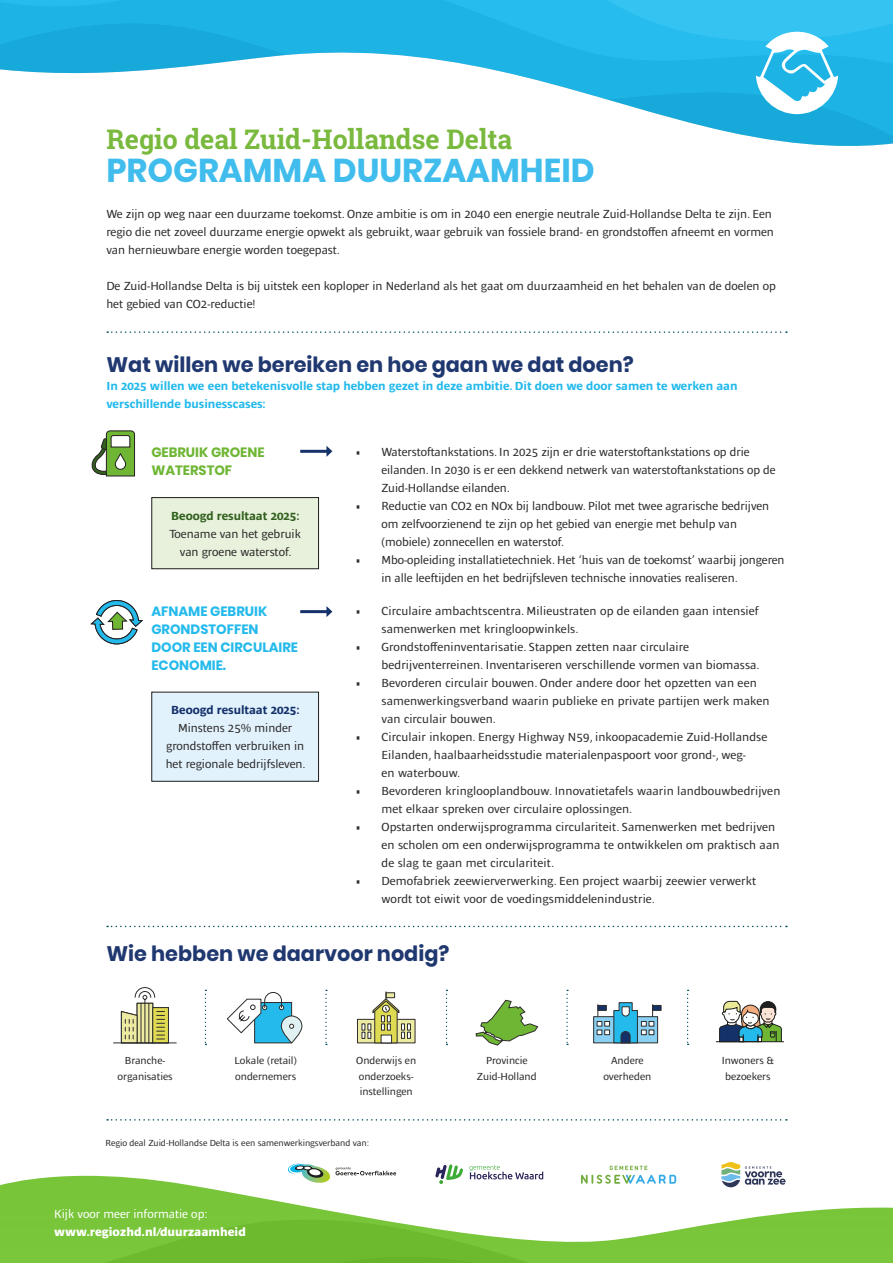
<style>
.page{position:relative;width:893px;height:1263px;background:#fff}
.page>*{position:absolute;margin:0;border:0;box-sizing:border-box;transform-origin:0 0}
.t1{font:700 33px "Poppins";color:#40bded}
.t2{font:700 27px "Roboto Slab";color:#79b93d}
.t3{font:700 21px "Poppins";color:#203870}
.t4{font:700 13.5px/18px "Poppins";color:#24baec}
.t5{font:700 13.5px/18px "Poppins";color:#6fb634}
.t6{font:12px/18px "Ardoise Std";color:#2e2d2c}
.t7{font:700 12px/18px "Ardoise Std";color:#24baec}
.t8{font:800 12px "Ardoise Std";color:#fff}
.t9{font:12px "Ardoise Std";color:#fff}
.t10{font:10.5px/15.8px "Ardoise Std";color:#2e2d2c}
.t11{font:9px "Ardoise Std";color:#2e2d2c}
.s1{font-weight:700;color:#33611f}
.s2{font-weight:700;color:#14316a}
</style>
<div class="page">
<svg style="left:357px;top:1019px;width:58px;height:24px"></svg>
<svg style="left:362px;top:991px;width:49px;height:53px"></svg>
<svg style="left:113px;top:987px;width:64px;height:57px"></svg>
<svg style="left:593px;top:1016px;width:65px;height:27px"></svg>
<svg style="left:654px;top:1005px;width:7px;height:6px"></svg>
<svg style="left:597px;top:1002px;width:57px;height:42px"></svg>
<svg style="left:475px;top:999px;width:64px;height:47px"></svg>
<svg style="left:281px;top:1016px;width:21px;height:27px"></svg>
<div style="left:281px;top:1015px;width:21px;height:28px;border:1px solid #2e2d2c;border-radius:10px"></div>
<svg style="left:227px;top:992px;width:67px;height:52px"></svg>
<svg style="left:107px;top:331px;width:680px;height:2px"></svg>
<svg style="left:107px;top:926px;width:680px;height:1px"></svg>
<svg style="left:205px;top:990px;width:1px;height:55px"></svg>
<svg style="left:687px;top:990px;width:2px;height:55px"></svg>
<svg style="left:325px;top:990px;width:2px;height:55px"></svg>
<svg style="left:446px;top:990px;width:1px;height:55px"></svg>
<svg style="left:566px;top:990px;width:2px;height:55px"></svg>
<svg style="left:91px;top:430px;width:44px;height:47px"></svg>
<svg style="left:90px;top:600px;width:53px;height:45px"></svg>
<div style="left:152px;top:692px;width:167px;height:89px;background:#e2f2fd"></div>
<div style="left:151px;top:692px;width:168px;height:90px;border:1px solid #1d1d1b"></div>
<div style="left:152px;top:498px;width:167px;height:71px;background:#e7f1db"></div>
<div style="left:151px;top:497px;width:168px;height:72px;border:1px solid #1d1d1b"></div>
<hr style="left:716px;top:1041px;width:68px;height:1px;background:#1d1d1b">
<svg style="left:719px;top:1000px;width:63px;height:42px"></svg>
<svg style="left:107px;top:1119px;width:680px;height:1px"></svg>
<svg style="left:469px;top:1165px;width:74px;height:11px"></svg>
<svg style="left:435px;top:1164px;width:28px;height:12px"></svg>
<svg style="left:288px;top:1163px;width:108px;height:13px"></svg>
<svg style="left:581px;top:1166px;width:95px;height:10px"></svg>
<svg style="left:721px;top:1162px;width:62px;height:14px"></svg>
<hr style="left:300px;top:450px;width:27px;height:3px;background:#14316a">
<svg style="left:326px;top:446px;width:6px;height:11px"></svg>
<hr style="left:300px;top:610px;width:27px;height:3px;background:#14316a">
<svg style="left:326px;top:606px;width:6px;height:11px"></svg>
<img style="left:0;top:1176px;width:893px;height:78px">
<svg style="left:658px;top:114px;width:235px;height:32px;fill:#17a9da"></svg>
<svg style="left:0;top:0;width:893px;height:114px"></svg>
<p class="t2" style="left:106px;top:120px;width:407px">Regio deal Zuid-Hollandse Delta</p>
<p class="t1" style="left:106px;top:151px;width:490px">PROGRAMMA DUURZAAMHEID</p>
<p class="t6" style="left:106px;top:205px;width:669px">We zijn op weg naar een duurzame toekomst. Onze ambitie is om in 2040 een energie neutrale Zuid-Hollandse Delta te zijn. Een regio die net zoveel duurzame energie opwekt als gebruikt, waar gebruik van fossiele brand- en grondstoffen afneemt en vormen van hernieuwbare energie worden toegepast.</p>
<p class="t6" style="left:106px;top:277px;width:671px">De Zuid-Hollandse Delta is bij uitstek een koploper in Nederland als het gaat om duurzaamheid en het behalen van de doelen op het gebied van CO2-reductie!</p>
<p class="t3" style="left:106px;top:353px;width:529px">Wat willen we bereiken en hoe gaan we dat doen?</p>
<p class="t7" style="left:106px;top:377px;width:633px">In 2025 willen we een betekenisvolle stap hebben gezet in deze ambitie. Dit doen we door samen te werken aan verschillende businesscases:</p>
<p class="t5" style="left:151px;top:443px;width:115px">GEBRUIK GROENE<br>WATERSTOF</p>
<p class="t6" style="left:381px;top:443px;width:396px;text-indent:-26px">• Waterstoftankstations. In 2025 zijn er drie waterstoftankstations op drie eilanden. In 2030 is er een dekkend netwerk van waterstoftankstations op de<br>Zuid-Hollandse eilanden.</p>
<p class="t6" style="left:381px;top:497px;width:389px;text-indent:-26px">• Reductie van CO2 en NOx bij landbouw. Pilot met twee agrarische bedrijven om zelfvoorzienend te zijn op het gebied van energie met behulp van (mobiele) zonnecellen en waterstof.</p>
<p class="t6" style="left:381px;top:551px;width:404px;text-indent:-26px">• Mbo-opleiding installatietechniek. Het ‘huis van de toekomst’ waarbij jongeren in alle leeftijden en het bedrijfsleven technische innovaties realiseren.</p>
<p class="t6" style="left:381px;top:602px;width:379px;text-indent:-26px">• Circulaire ambachtscentra. Milieustraten op de eilanden gaan intensief samenwerken met kringloopwinkels.</p>
<p class="t6" style="left:381px;top:638px;width:380px;text-indent:-26px">• Grondstoffeninventarisatie. Stappen zetten naar circulaire bedrijventerreinen. Inventariseren verschillende vormen van biomassa.</p>
<p class="t6" style="left:381px;top:674px;width:389px;text-indent:-26px">• Bevorderen circulair bouwen. Onder andere door het opzetten van een samenwerkingsverband waarin publieke en private partijen werk maken van circulair bouwen.</p>
<p class="t6" style="left:381px;top:728px;width:387px;text-indent:-26px">• Circulair inkopen. Energy Highway N59, inkoopacademie Zuid-Hollandse<br>Eilanden, haalbaarheidsstudie materialenpaspoort voor grond-, weg-<br>en waterbouw.</p>
<p class="t6" style="left:381px;top:782px;width:400px;text-indent:-26px">• Bevorderen kringlooplandbouw. Innovatietafels waarin landbouwbedrijven met elkaar spreken over circulaire oplossingen.</p>
<p class="t6" style="left:381px;top:818px;width:399px;text-indent:-26px">• Opstarten onderwijsprogramma circulariteit. Samenwerken met bedrijven en scholen om een onderwijsprogramma te ontwikkelen om praktisch aan de slag te gaan met circulariteit.</p>
<p class="t6" style="left:381px;top:872px;width:376px;text-indent:-26px">• Demofabriek zeewierverwerking. Een project waarbij zeewier verwerkt wordt tot eiwit voor de voedingsmiddelenindustrie.</p>
<p class="t6" style="left:169px;top:507px;width:133px;text-align:center"><span class="s1">Beoogd resultaat 2025:<br></span>Toename van het gebruik van groene waterstof.</p>
<p class="t4" style="left:151px;top:603px;width:148px">AFNAME GEBRUIK<br>GRONDSTOFFEN<br>DOOR EEN CIRCULAIRE<br>ECONOMIE.</p>
<p class="t6" style="left:166px;top:701px;width:142px;text-align:center"><span class="s2">Beoogd resultaat 2025:<br></span>Minstens 25% minder grondstoffen verbruiken in het regionale bedrijfsleven.</p>
<p class="t3" style="left:106px;top:942px;width:345px">Wie hebben we daarvoor nodig?</p>
<p class="t10" style="left:125px;top:1052px;width:42px">Branche-</p>
<p class="t10" style="left:118px;top:1068px;width:57px">organisaties</p>
<p class="t10" style="left:234px;top:1052px;width:64px">Lokale (retail) ondernemers</p>
<p class="t10" style="left:722px;top:1052px;width:54px">Inwoners &amp;</p>
<p class="t10" style="left:356px;top:1052px;width:61px">Onderwijs en onderzoeks-</p>
<p class="t10" style="left:360px;top:1084px;width:55px">instellingen</p>
<p class="t10" style="left:486px;top:1052px;width:43px">Provincie</p>
<p class="t10" style="left:477px;top:1068px;width:61px">Zuid-Holland</p>
<p class="t10" style="left:611px;top:1052px;width:34px">Andere</p>
<p class="t10" style="left:603px;top:1068px;width:50px">overheden</p>
<p class="t10" style="left:725px;top:1068px;width:47px">bezoekers</p>
<p class="t11" style="left:106px;top:1138px;width:265px">Regio deal Zuid-Hollandse Delta is een samenwerkingsverband van:</p>
<p class="t9" style="left:54px;top:1207px;width:155px">Kijk voor meer informatie op:</p>
<p class="t8" style="left:54px;top:1225px;width:193px">www.regiozhd.nl/duurzaamheid</p>
</div>
